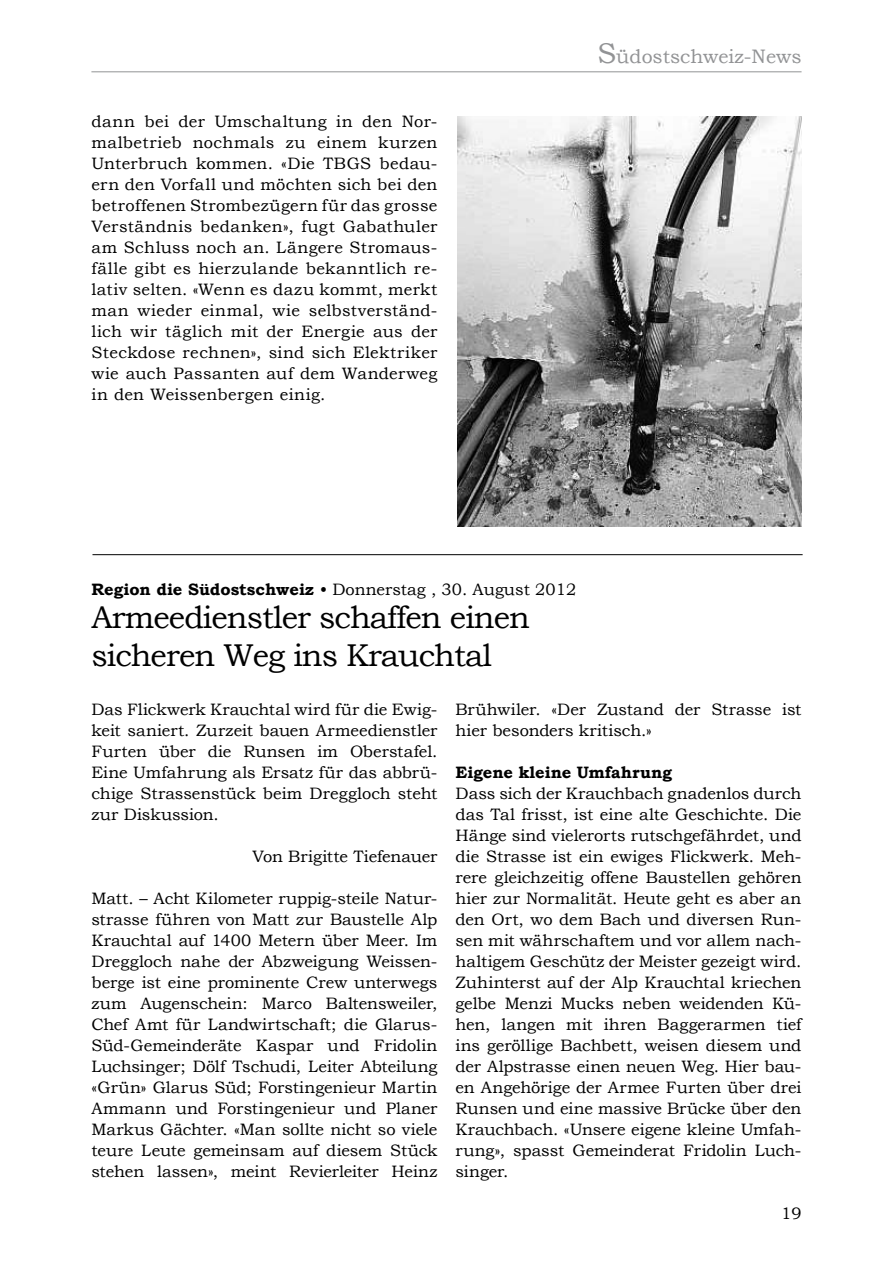
<style>
.page{position:relative;width:893px;height:1263px;background:#fff}
.page>*{position:absolute;margin:0;border:0;box-sizing:border-box;transform-origin:0 0}
.t1{font:31.5px/37.5px "Bookman Old Style";letter-spacing:-.03em;color:#000}
.t2{font:19.5px "Bookman Old Style";color:#929395}
.t3{font:16.5px/21px "Bookman Old Style";color:#000;text-align:justify}
.t4{font:700 16.5px "Bookman Old Style";color:#000}
.s1{font-size:28.5px}
.s2{font-weight:700}
</style>
<div class="page">
<hr style="left:91px;top:71px;width:710px;height:1px;background:#929395">
<img style="left:457px;top:117px;width:344px;height:409px">
<hr style="left:92px;top:554px;width:711px;height:1px;background:#000">
<p class="t3" style="left:91px;top:111px;width:348px">dann bei der Umschaltung in den Nor&shy;malbetrieb nochmals zu einem kurzen Unterbruch kommen. «Die TBGS bedau&shy;ern den Vorfall und möchten sich bei den betroffenen Strombezügern für das grosse Verständnis bedanken», fugt Gabathuler am Schluss noch an. Längere Stromaus&shy;fälle gibt es hierzulande bekanntlich re&shy;lativ selten. «Wenn es dazu kommt, merkt man wieder einmal, wie selbstverständ&shy;lich wir täglich mit der Energie aus der Steckdose rechnen», sind sich Elektriker wie auch Passanten auf dem Wanderweg in den Weissenbergen einig.</p>
<p class="t2" style="left:597px;top:44px;width:206px"><span class="s1">S</span>üdostschweiz-News</p>
<p class="t3" style="left:91px;top:579px;width:486px"><span class="s2">Region die Südostschweiz</span> • Donnerstag , 30. August 2012</p>
<h1 class="t1" style="left:91px;top:599px;width:440px">Armeedienstler schaffen einen sicheren Weg ins Krauchtal</h1>
<p class="t3" style="left:91px;top:699px;width:348px">Das Flickwerk Krauchtal wird für die Ewig&shy;keit saniert. Zurzeit bauen Armeedienstler Furten über die Runsen im Oberstafel.<br>Eine Umfahrung als Ersatz für das abbrü&shy;chige Strassenstück beim Dreggloch steht zur Diskussion.</p>
<p class="t3" style="left:252px;top:846px;width:186px">Von Brigitte Tiefenauer</p>
<p class="t3" style="left:91px;top:888px;width:348px">Matt. – Acht Kilometer ruppig-steile Natur&shy;strasse führen von Matt zur Baustelle Alp Krauchtal auf 1400 Metern über Meer. Im Dreggloch nahe der Abzweigung Weissen&shy;berge ist eine prominente Crew unterwegs zum Augenschein: Marco Baltensweiler, Chef Amt für Landwirtschaft; die Glarus-Süd-Gemeinderäte Kaspar und Fridolin Luchsinger; Dölf Tschudi, Leiter Abteilung «Grün» Glarus Süd; Forstingenieur Martin Ammann und Forstingenieur und Planer Markus Gächter. «Man sollte nicht so viele teure Leute gemeinsam auf diesem Stück stehen lassen», meint Revierleiter Heinz</p>
<p class="t3" style="left:455px;top:699px;width:347px">Brühwiler. «Der Zustand der Strasse ist hier besonders kritisch.»</p>
<p class="t4" style="left:455px;top:761px;width:218px">Eigene kleine Umfahrung</p>
<p class="t3" style="left:455px;top:783px;width:348px">Dass sich der Krauchbach gnadenlos durch das Tal frisst, ist eine alte Geschichte. Die Hänge sind vielerorts rutschgefährdet, und die Strasse ist ein ewiges Flickwerk. Meh&shy;rere gleichzeitig offene Baustellen gehören hier zur Normalität. Heute geht es aber an den Ort, wo dem Bach und diversen Run&shy;sen mit währschaftem und vor allem nach&shy;haltigem Geschütz der Meister gezeigt wird.<br>Zuhinterst auf der Alp Krauchtal kriechen gelbe Menzi Mucks neben weidenden Kü&shy;hen, langen mit ihren Baggerarmen tief ins geröllige Bachbett, weisen diesem und der Alpstrasse einen neuen Weg. Hier bau&shy;en Angehörige der Armee Furten über drei Runsen und eine massive Brücke über den Krauchbach. «Unsere eigene kleine Umfah&shy;rung», spasst Gemeinderat Fridolin Luch&shy;singer.</p>
<p class="t3" style="left:781px;top:1203px;width:22px">19</p>
</div>
